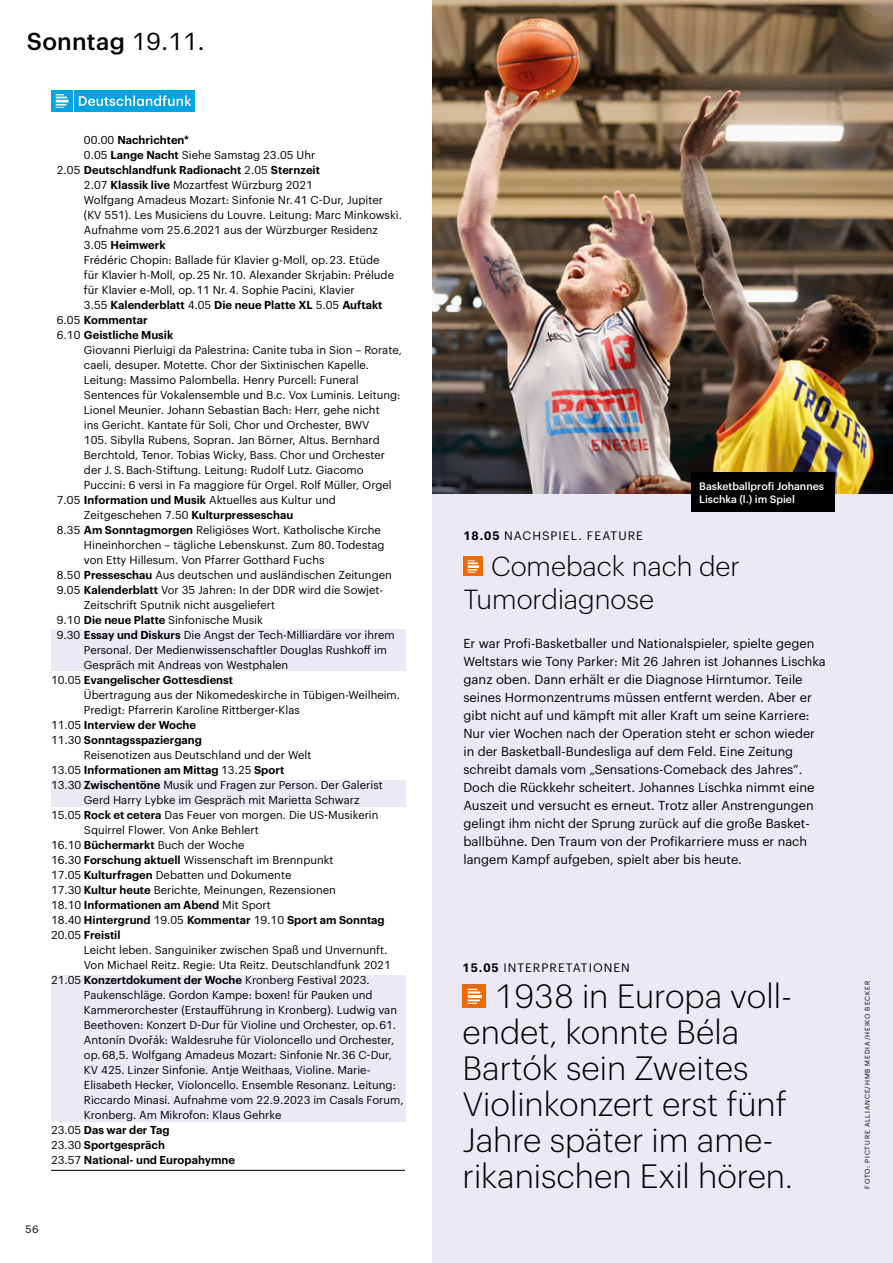
<style>
.page{position:relative;width:893px;height:1263px;background:#fff}
.page>*{position:absolute;margin:0;border:0;box-sizing:border-box;transform-origin:0 0}
.t1{font:300 33px/36px "Graphik";color:#000}
.t2{font:300 27px/33px "Graphik";color:#000}
.t3{font:500 24px "Graphik";letter-spacing:.01em;color:#000}
.t4{font:12.75px/18px "Graphik";color:#000}
.t5{font:12px "Graphik";letter-spacing:.085em;color:#000}
.t6{font:11.25px "Graphik";color:#000}
.t7{font:600 11.25px "Graphik";color:#000}
.t8{font:500 10.5px/13.5px "Graphik";color:#fff}
.t9{font:10.5px "Graphik";color:#000}
.t10{font:6.75px "Graphik";letter-spacing:.125em;color:#000}
.s1{font-weight:400}
.s2{font-weight:600}
</style>
<div class="page">
<div style="left:433px;top:0;width:460px;height:1263px;background:#ece9f5"></div>
<div style="left:51px;top:90px;width:21px;height:22px;background:#00a4e1"></div>
<div style="left:74px;top:90px;width:121px;height:22px;background:#00a4e1"></div>
<svg style="left:56px;top:94px;width:12px;height:14px"></svg>
<svg style="left:79px;top:95px;width:112px;height:11px"></svg>
<div style="left:51px;top:630px;width:354px;height:41px;background:#ece9f5"></div>
<div style="left:51px;top:780px;width:354px;height:26px;background:#ece9f5"></div>
<div style="left:51px;top:975px;width:354px;height:146px;background:#ece9f5"></div>
<hr style="left:51px;top:1170px;width:354px;height:1px;background:#000">
<img style="left:433px;top:0;width:460px;height:493px">
<div style="left:463px;top:557px;width:20px;height:19px;background:#ed6a00"></div>
<svg style="left:468px;top:560px;width:11px;height:13px"></svg>
<div style="left:462px;top:984px;width:24px;height:24px;background:#ed6a00"></div>
<hr style="left:468px;top:995px;width:14px;height:3px;background:#fff">
<svg style="left:468px;top:989px;width:13px;height:4px"></svg>
<svg style="left:468px;top:999px;width:12px;height:5px"></svg>
<div style="left:691px;top:473px;width:143px;height:39px;background:#000"></div>
<h3 class="t3" style="left:27px;top:23px;width:179px">Sonntag <span class="s1">19.11.</span></h3>
<p class="t7" style="left:84px;top:131px;width:107px"><span class="s1">00.00</span> Nachrichten*</p>
<p class="t6" style="left:84px;top:146px;width:233px">0.05 <span class="s2">Lange Nacht</span> Siehe Samstag 23.05 Uhr</p>
<p class="t7" style="left:57px;top:161px;width:265px"><span class="s1">2.05</span> Deutschlandfunk Radionacht <span class="s1">2.05</span> Sternzeit</p>
<p class="t6" style="left:84px;top:176px;width:230px">2.07 <span class="s2">Klassik live</span> Mozartfest Würzburg 2021</p>
<p class="t6" style="left:84px;top:191px;width:301px">Wolfgang Amadeus Mozart: Sinfonie Nr. 41 C-Dur, Jupiter</p>
<p class="t6" style="left:84px;top:206px;width:319px">(KV 551). Les Musiciens du Louvre. Leitung: Marc Minkowski.</p>
<p class="t6" style="left:84px;top:221px;width:295px">Aufnahme vom 25.6.2021 aus der Würzburger Residenz</p>
<p class="t7" style="left:84px;top:236px;width:83px"><span class="s1">3.05</span> Heimwerk</p>
<p class="t6" style="left:84px;top:251px;width:297px">Frédéric Chopin: Ballade für Klavier g-Moll, op. 23. Etüde</p>
<p class="t6" style="left:84px;top:266px;width:312px">für Klavier h-Moll, op. 25 Nr. 10. Alexander Skrjabin: Prélude</p>
<p class="t6" style="left:84px;top:281px;width:272px">für Klavier e-Moll, op. 11 Nr. 4. Sophie Pacini, Klavier</p>
<p class="t7" style="left:84px;top:296px;width:300px"><span class="s1">3.55</span> Kalenderblatt <span class="s1">4.05</span> Die neue Platte XL <span class="s1">5.05</span> Auftakt</p>
<p class="t7" style="left:57px;top:311px;width:92px"><span class="s1">6.05</span> Kommentar</p>
<p class="t7" style="left:57px;top:326px;width:118px"><span class="s1">6.10</span> Geistliche Musik</p>
<p class="t6" style="left:84px;top:341px;width:319px">Giovanni Pierluigi da Palestrina: Canite tuba in Sion – Rorate,</p>
<p class="t6" style="left:84px;top:356px;width:287px">caeli, desuper. Motette. Chor der Sixtinischen Kapelle.</p>
<p class="t6" style="left:84px;top:371px;width:276px">Leitung: Massimo Palombella. Henry Purcell: Funeral</p>
<p class="t6" style="left:84px;top:386px;width:318px">Sentences für Vokalensemble und B.c. Vox Luminis. Leitung:</p>
<p class="t6" style="left:84px;top:401px;width:297px">Lionel Meunier. Johann Sebastian Bach: Herr, gehe nicht</p>
<p class="t6" style="left:84px;top:416px;width:287px">ins Gericht. Kantate für Soli, Chor und Orchester, BWV</p>
<p class="t6" style="left:84px;top:431px;width:297px">105. Sibylla Rubens, Sopran. Jan Börner, Altus. Bernhard</p>
<p class="t6" style="left:84px;top:446px;width:303px">Berchtold, Tenor. Tobias Wicky, Bass. Chor und Orchester</p>
<p class="t6" style="left:84px;top:461px;width:281px">der J. S. Bach-Stiftung. Leitung: Rudolf Lutz. Giacomo</p>
<p class="t6" style="left:84px;top:476px;width:309px">Puccini: 6 versi in Fa maggiore für Orgel. Rolf Müller, Orgel</p>
<p class="t6" style="left:57px;top:491px;width:281px">7.05 <span class="s2">Information und Musik</span> Aktuelles aus Kultur und</p>
<p class="t6" style="left:84px;top:506px;width:211px">Zeitgeschehen 7.50 <span class="s2">Kulturpresseschau</span></p>
<p class="t6" style="left:57px;top:521px;width:326px">8.35 <span class="s2">Am Sonntagmorgen</span> Religiöses Wort. Katholische Kirche</p>
<p class="t6" style="left:84px;top:536px;width:302px">Hineinhorchen – tägliche Lebenskunst. Zum 80. Todestag</p>
<p class="t6" style="left:84px;top:551px;width:242px">von Etty Hillesum. Von Pfarrer Gotthard Fuchs</p>
<p class="t6" style="left:57px;top:566px;width:337px">8.50 <span class="s2">Presseschau</span> Aus deutschen und ausländischen Zeitungen</p>
<p class="t6" style="left:57px;top:581px;width:328px">9.05 <span class="s2">Kalenderblatt</span> Vor 35 Jahren: In der DDR wird die Sowjet-</p>
<p class="t6" style="left:84px;top:596px;width:193px">Zeitschrift Sputnik nicht ausgeliefert</p>
<p class="t6" style="left:57px;top:611px;width:208px">9.10 <span class="s2">Die neue Platte</span> Sinfonische Musik</p>
<p class="t6" style="left:57px;top:626px;width:340px">9.30 <span class="s2">Essay und Diskurs</span> Die Angst der Tech-Milliardäre vor ihrem</p>
<p class="t6" style="left:84px;top:641px;width:305px">Personal. Der Medienwissenschaftler Douglas Rushkoff im</p>
<p class="t6" style="left:84px;top:656px;width:206px">Gespräch mit Andreas von Westphalen</p>
<p class="t7" style="left:51px;top:671px;width:184px"><span class="s1">10.05</span> Evangelischer Gottesdienst</p>
<p class="t6" style="left:84px;top:686px;width:318px">Übertragung aus der Nikomedeskirche in Tübigen-Weilheim.</p>
<p class="t6" style="left:84px;top:701px;width:217px">Predigt: Pfarrerin Karoline Rittberger-Klas</p>
<p class="t7" style="left:51px;top:716px;width:147px"><span class="s1">11.05</span> Interview der Woche</p>
<p class="t7" style="left:51px;top:731px;width:152px"><span class="s1">11.30</span> Sonntagsspaziergang</p>
<p class="t6" style="left:84px;top:746px;width:229px">Reisenotizen aus Deutschland und der Welt</p>
<p class="t7" style="left:51px;top:761px;width:235px"><span class="s1">13.05</span> Informationen am Mittag <span class="s1">13.25</span> Sport</p>
<p class="t6" style="left:51px;top:776px;width:333px">13.30 <span class="s2">Zwischentöne</span> Musik und Fragen zur Person. Der Galerist</p>
<p class="t6" style="left:84px;top:791px;width:277px">Gerd Harry Lybke im Gespräch mit Marietta Schwarz</p>
<p class="t6" style="left:51px;top:806px;width:329px">15.05 <span class="s2">Rock et cetera</span> Das Feuer von morgen. Die US-Musikerin</p>
<p class="t6" style="left:84px;top:821px;width:176px">Squirrel Flower. Von Anke Behlert</p>
<p class="t6" style="left:51px;top:836px;width:195px">16.10 <span class="s2">Büchermarkt</span> Buch der Woche</p>
<p class="t6" style="left:51px;top:851px;width:284px">16.30 <span class="s2">Forschung aktuell</span> Wissenschaft im Brennpunkt</p>
<p class="t6" style="left:51px;top:866px;width:242px">17.05 <span class="s2">Kulturfragen</span> Debatten und Dokumente</p>
<p class="t6" style="left:51px;top:881px;width:286px">17.30 <span class="s2">Kultur heute</span> Berichte, Meinungen, Rezensionen</p>
<p class="t7" style="left:51px;top:896px;width:221px"><span class="s1">18.10</span> Informationen am Abend <span class="s1">Mit Sport</span></p>
<p class="t7" style="left:51px;top:911px;width:335px"><span class="s1">18.40</span> Hintergrund <span class="s1">19.05</span> Kommentar <span class="s1">19.10</span> Sport am Sonntag</p>
<p class="t7" style="left:51px;top:926px;width:71px"><span class="s1">20.05</span> Freistil</p>
<p class="t6" style="left:84px;top:941px;width:305px">Leicht leben. Sanguiniker zwischen Spaß und Unvernunft.</p>
<p class="t6" style="left:84px;top:956px;width:308px">Von Michael Reitz. Regie: Uta Reitz. Deutschlandfunk 2021</p>
<p class="t6" style="left:51px;top:971px;width:320px">21.05 <span class="s2">Konzertdokument der Woche</span> Kronberg Festival 2023.</p>
<p class="t6" style="left:84px;top:986px;width:290px">Paukenschläge. Gordon Kampe: boxen! für Pauken und</p>
<p class="t6" style="left:84px;top:1001px;width:315px">Kammerorchester (Erstaufführung in Kronberg). Ludwig van</p>
<p class="t6" style="left:84px;top:1016px;width:314px">Beethoven: Konzert D-Dur für Violine und Orchester, op. 61.</p>
<p class="t6" style="left:84px;top:1031px;width:312px">Antonín Dvořák: Waldesruhe für Violoncello und Orchester,</p>
<p class="t6" style="left:84px;top:1046px;width:309px">op. 68,5. Wolfgang Amadeus Mozart: Sinfonie Nr. 36 C-Dur,</p>
<p class="t6" style="left:84px;top:1061px;width:288px">KV 425. Linzer Sinfonie. Antje Weithaas, Violine. Marie-</p>
<p class="t6" style="left:84px;top:1076px;width:313px">Elisabeth Hecker, Violoncello. Ensemble Resonanz. Leitung:</p>
<p class="t6" style="left:84px;top:1091px;width:321px">Riccardo Minasi. Aufnahme vom 22.9.2023 im Casals Forum,</p>
<p class="t6" style="left:84px;top:1106px;width:199px">Kronberg. Am Mikrofon: Klaus Gehrke</p>
<p class="t7" style="left:51px;top:1121px;width:120px"><span class="s1">23.05</span> Das war der Tag</p>
<p class="t7" style="left:51px;top:1136px;width:116px"><span class="s1">23.30</span> Sportgespräch</p>
<p class="t7" style="left:51px;top:1151px;width:186px"><span class="s1">23.57</span> National- und Europahymne</p>
<p class="t9" style="left:26px;top:1221px;width:15px">56</p>
<p class="t8" style="left:699px;top:478px;width:126px">Basketballprofi Johannes<br>Lischka (l.) im Spiel</p>
<p class="t5" style="left:463px;top:527px;width:181px"><span class="s2">18.05</span> NACHSPIEL. FEATURE</p>
<h2 class="t2" style="left:463px;top:548px;width:278px;text-indent:28px">Comeback nach der<br>Tumordiagnose</h2>
<p class="t4" style="left:463px;top:633px;width:364px">Er war Profi-Basketballer und Nationalspieler, spielte gegen Weltstars wie Tony Parker: Mit 26 Jahren ist Johannes Lischka ganz oben. Dann erhält er die Diagnose Hirntumor. Teile seines Hormonzentrums müssen entfernt werden. Aber er gibt nicht auf und kämpft mit aller Kraft um seine Karriere:<br>Nur vier Wochen nach der Operation steht er schon wieder in der Basketball-Bundesliga auf dem Feld. Eine Zeitung schreibt damals vom „Sensations-Comeback des Jahres“.<br>Doch die Rückkehr scheitert. Johannes Lischka nimmt eine Auszeit und versucht es erneut. Trotz aller Anstrengungen gelingt ihm nicht der Sprung zurück auf die große Basket&shy;ballbühne. Den Traum von der Profikarriere muss er nach langem Kampf aufgeben, spielt aber bis heute.</p>
<p class="t5" style="left:462px;top:959px;width:169px"><span class="s2">15.05</span> INTERPRETATIONEN</p>
<h1 class="t1" style="left:462px;top:975px;width:332px;text-indent:32px">1938 in Europa voll&shy;endet, konnte Béla<br>Bartók sein Zweites<br>Violinkonzert erst fünf<br>Jahre später im ame&shy;rikanischen Exil hören.</h1>
<p class="t10" style="left:862px;top:1189px;width:209px;rotate:-90deg">FOTO: PICTURE ALLIANCE/HMB MEDIA/HEIKO BECKER</p>
</div>
